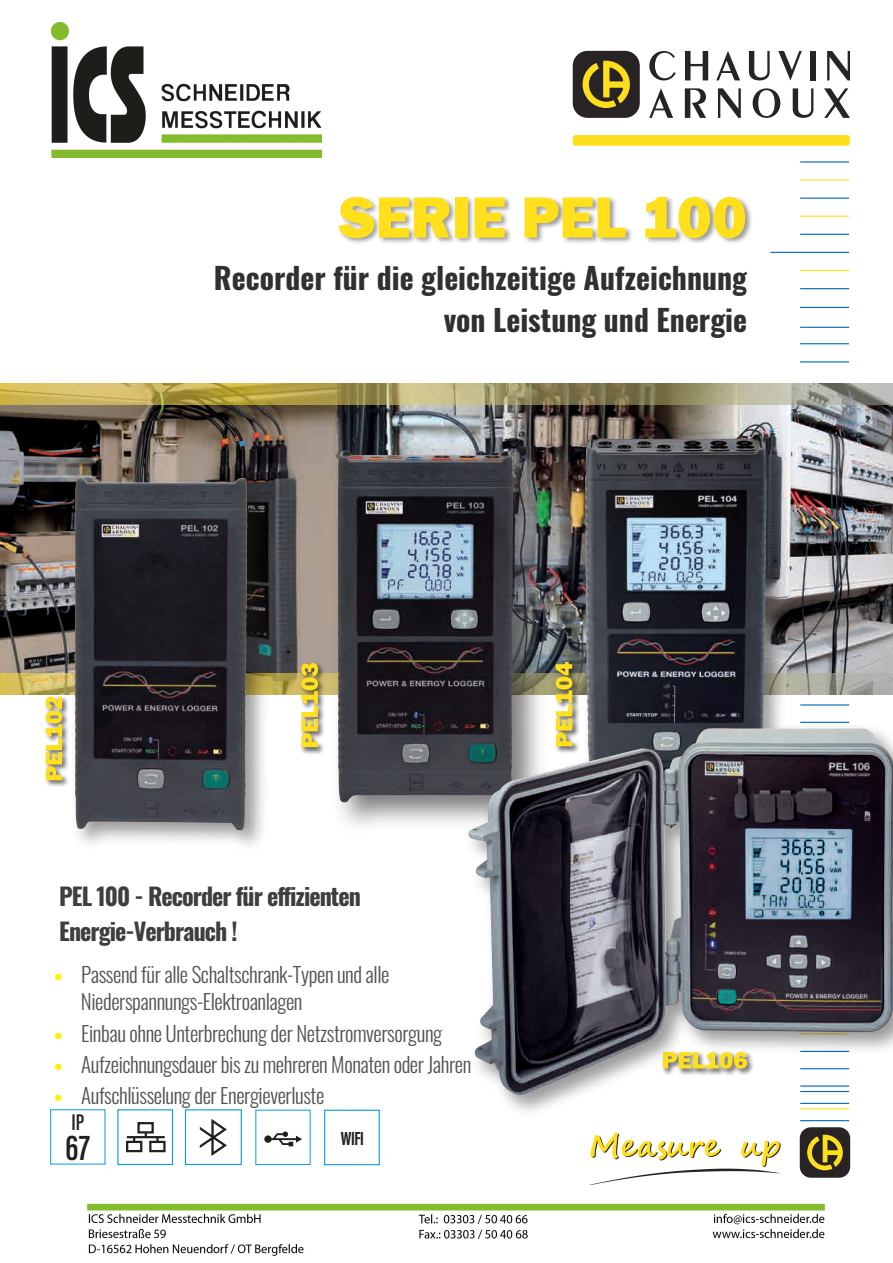
<style>
.page{position:relative;width:893px;height:1263px;background:#fff}
.page>*{position:absolute;margin:0;border:0;box-sizing:border-box;transform-origin:0 0}
.Grand_Titre{font:60px "Franklin Gothic URW Hea";color:#ffe01b}
.t1{font:600 37.05px "Acumin Pro Extra Cond";color:#231f20}
.Grand_sous_titre{font:700 29.7px "Oswald";color:#312f30}
.accroche{font:700 24px "Oswald";letter-spacing:-.04em;color:#3e3e3f}
.t2{font:600 23.4px "Acumin Pro Extra Cond";color:#231f20}
.t3{font:300 21px/27px "Oswald";letter-spacing:-.02em;color:#535355}
.t4{font:700 19.5px "Acumin Pro Extra Cond";color:#231f20}
</style>
<div class="page">
<div style="left:573px;top:51px;width:67px;height:67px;background:#282426;border-radius:15px"></div>
<svg style="left:583px;top:61px;width:47px;height:47px"></svg>
<svg style="left:649px;top:51px;width:27px;height:29px"></svg>
<svg style="left:685px;top:51px;width:23px;height:29px"></svg>
<svg style="left:716px;top:51px;width:24px;height:29px"></svg>
<svg style="left:749px;top:51px;width:21px;height:29px"></svg>
<svg style="left:778px;top:51px;width:24px;height:29px"></svg>
<div style="left:811px;top:51px;width:5px;height:29px;background:#282426"></div>
<svg style="left:827px;top:51px;width:23px;height:29px"></svg>
<svg style="left:649px;top:88px;width:24px;height:30px"></svg>
<svg style="left:685px;top:88px;width:21px;height:30px"></svg>
<svg style="left:718px;top:88px;width:23px;height:30px"></svg>
<svg style="left:753px;top:88px;width:27px;height:30px"></svg>
<svg style="left:793px;top:88px;width:20px;height:30px"></svg>
<svg style="left:824px;top:88px;width:26px;height:30px"></svg>
<div style="left:573px;top:135px;width:277px;height:11px;background:#ffdf1b;border-radius:3px"></div>
<hr style="left:800px;top:161px;width:49px;height:2px;background:#0166b3">
<hr style="left:800px;top:179px;width:49px;height:2px;background:#ffe01b">
<hr style="left:800px;top:198px;width:49px;height:1px;background:#0166b3">
<hr style="left:800px;top:216px;width:49px;height:1px;background:#ffe01b">
<hr style="left:800px;top:234px;width:49px;height:1px;background:#0166b3">
<hr style="left:770px;top:252px;width:79px;height:1px;background:#0166b3">
<hr style="left:800px;top:288px;width:49px;height:1px;background:#0166b3">
<hr style="left:800px;top:270px;width:49px;height:1px;background:#ffe01b">
<hr style="left:800px;top:361px;width:49px;height:1px;background:#0166b3">
<hr style="left:800px;top:327px;width:49px;height:1px;background:#0166b3">
<hr style="left:800px;top:343px;width:49px;height:1px;background:#0166b3">
<hr style="left:800px;top:704px;width:49px;height:1px;background:#0166b3">
<hr style="left:800px;top:722px;width:49px;height:1px;background:#0166b3">
<img style="left:0;top:404px;width:893px;height:270px">
<hr style="left:800px;top:1120px;width:49px;height:1px;background:#0166b3">
<svg style="left:0;top:674px;width:893px;height:20px;background:#b8ae7e"></svg>
<svg style="left:0;top:384px;width:893px;height:20px;background:#aca066"></svg>
<hr style="left:800px;top:307px;width:49px;height:1px;background:#0166b3">
<svg style="left:264px;top:1131px;width:38px;height:15px"></svg>
<div style="left:324px;top:1110px;width:56px;height:55px;border:1px solid #069edb"></div>
<div style="left:185px;top:1109px;width:57px;height:56px;border:1px solid #069edb"></div>
<svg style="left:200px;top:1119px;width:27px;height:37px"></svg>
<div style="left:117px;top:1109px;width:56px;height:56px;border:1px solid #069edb"></div>
<div style="left:137px;top:1122px;width:17px;height:11px;border:2px solid #231f20"></div>
<div style="left:126px;top:1141px;width:16px;height:11px;border:2px solid #231f20"></div>
<div style="left:149px;top:1141px;width:17px;height:11px;border:2px solid #231f20"></div>
<hr style="left:127px;top:1136px;width:38px;height:2px;background:#231f20">
<svg style="left:156px;top:1138px;width:3px;height:4px"></svg>
<svg style="left:590px;top:1132px;width:191px;height:52px"></svg>
<div style="left:800px;top:1127px;width:50px;height:51px;background:#282426;border-radius:11px"></div>
<svg style="left:807px;top:1134px;width:36px;height:37px"></svg>
<div style="left:580px;top:430px;width:210px;height:379px;background:#231f20;opacity:.45"></div>
<img style="left:584px;top:434px;width:179px;height:289px">
<div style="left:70px;top:473px;width:200px;height:380px;background:#231f20;opacity:.45"></div>
<img style="left:75px;top:478px;width:171px;height:352px">
<div style="left:44px;top:695px;width:26px;height:93px;background:#231f20;opacity:.7"></div>
<svg style="left:45px;top:696px;width:17px;height:84px"></svg>
<div style="left:300px;top:661px;width:25px;height:94px;background:#231f20;opacity:.7"></div>
<svg style="left:301px;top:663px;width:17px;height:84px"></svg>
<div style="left:554px;top:660px;width:26px;height:94px;background:#231f20;opacity:.7"></div>
<svg style="left:556px;top:662px;width:16px;height:61px"></svg>
<div style="left:330px;top:444px;width:218px;height:393px;background:#231f20;opacity:.6"></div>
<img style="left:338px;top:451px;width:174px;height:351px">
<div style="left:464px;top:723px;width:429px;height:395px;background:#231f20;opacity:.45"></div>
<img style="left:468px;top:728px;width:425px;height:367px">
<div style="left:337px;top:196px;width:416px;height:49px;background:#231f20;opacity:.45"></div>
<img style="left:51px;top:23px;width:270px;height:134px">
<img style="left:86px;top:1203px;width:739px;height:53px">
<p class="Grand_Titre" style="left:339px;top:179px;width:410px">SERIE PEL 100</p>
<p class="Grand_sous_titre" style="left:214px;top:263px;width:535px">Recorder für die gleichzeitige Aufzeichnung</p>
<p class="Grand_sous_titre" style="left:444px;top:305px;width:305px">von Leistung und Energie</p>
<p class="accroche" style="left:59px;top:884px;width:303px">PEL 100 - Recorder für effizienten</p>
<p class="accroche" style="left:59px;top:918px;width:180px">Energie-Verbrauch !</p>
<p class="t3" style="left:81px;top:959px;width:310px">Passend für alle Schaltschrank-Typen und alle<br>Niederspannungs-Elektroanlagen</p>
<p class="t3" style="left:81px;top:1017px;width:363px">Einbau ohne Unterbrechung der Netzstromversorgung</p>
<p class="t3" style="left:81px;top:1048px;width:392px">Aufzeichnungsdauer bis zu mehreren Monaten oder Jahren</p>
<p class="t3" style="left:81px;top:1080px;width:245px">Aufschlüsselung der Energieverluste</p>
<p class="t2" style="left:71px;top:1108px;width:14px">IP</p>
<h2 class="t1" style="left:66px;top:1124px;width:26px">67</h2>
<p class="t4" style="left:341px;top:1126px;width:25px">WIFI</p>
</div>
